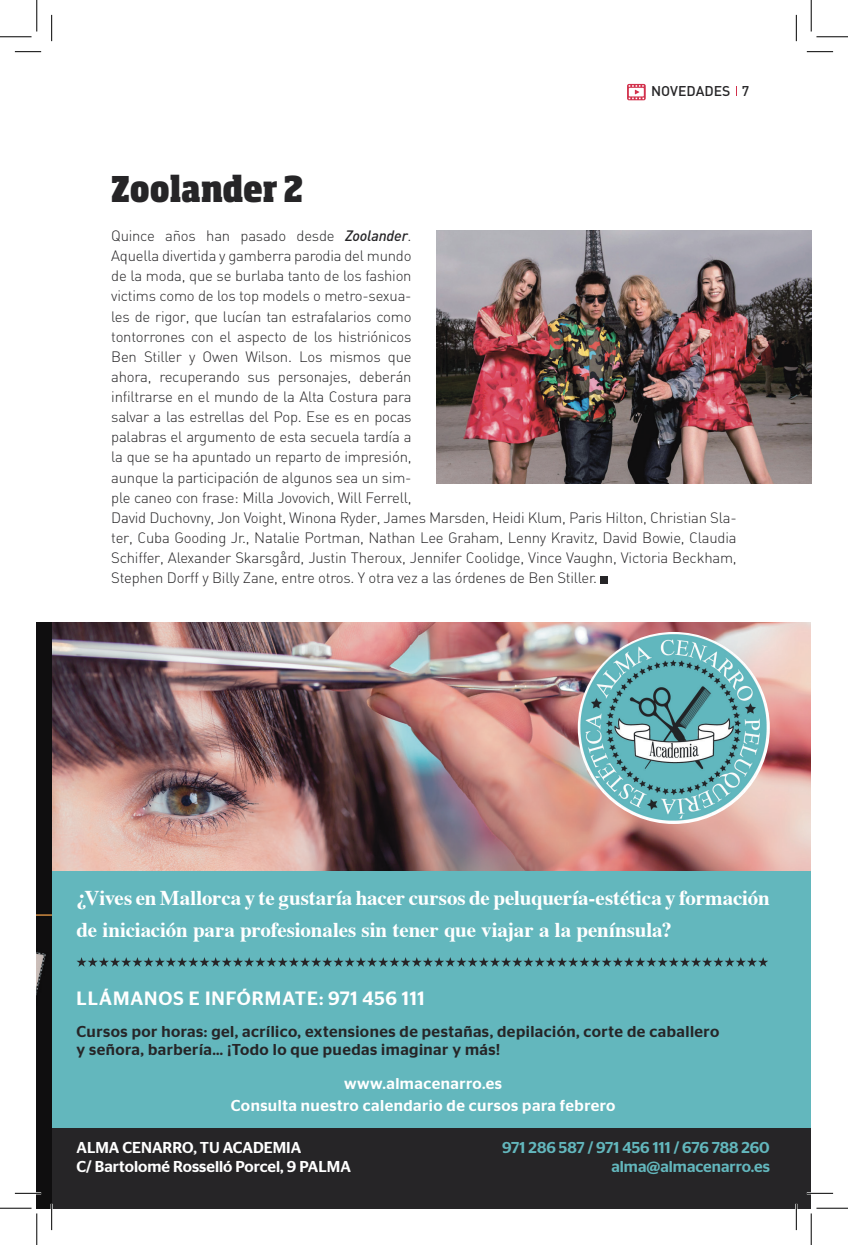
<style>
.page{position:relative;width:848px;height:1245px;background:#fff}
.page>*{position:absolute;margin:0;border:0;box-sizing:border-box;transform-origin:0 0}
.tit_general{font:800 condensed 35px "Soho Std";color:#262527}
.t1{font:700 21px/31.5px "Times";letter-spacing:-.005em;color:#fff}
.t2{font:500 19.25px "Stag Sans";letter-spacing:.05em;color:#fff}
.t3{font:500 15.75px/17.5px "Stag Sans";letter-spacing:.03em;color:#262527}
.t4{font:500 15.75px "Stag Sans";letter-spacing:.015em;color:#fff}
.t5{font:500 15.75px "Stag Sans";color:#63b7bd}
.tx_general_-_sin_gui{font:14.88px/20.1px "DIN Light Alternate";letter-spacing:-.015em;color:#262527}
.t6{font:500 14px "DIN";color:#262527}
.s1{font-family:"DIN";font-weight:500;font-style:italic}
</style>
<div class="page">
<svg style="left:627px;top:84px;width:18px;height:16px"></svg>
<div style="left:52px;top:622px;width:759px;height:585px;background:#63b7bd"></div>
<div style="left:52px;top:1127px;width:759px;height:80px;background:#262527"></div>
<img style="left:52px;top:622px;width:758px;height:248px">
<img style="left:577px;top:632px;width:192px;height:191px;border-radius:96px">
<svg style="left:76px;top:957px;width:692px;height:9px"></svg>
<div style="left:37px;top:622px;width:15px;height:585px;background:#0f0e0f"></div>
<img style="left:436px;top:230px;width:375px;height:253px">
<div style="left:600px;top:575px;width:8px;height:8px;background:#262527"></div>
<hr style="left:15px;top:1191px;width:26px;height:3px;background:#fff">
<hr style="left:806px;top:1191px;width:26px;height:3px;background:#fff">
<hr style="left:51px;top:1203px;width:2px;height:26px;background:#fff">
<hr style="left:795px;top:1203px;width:2px;height:26px;background:#fff">
<svg style="left:15px;top:51px;width:26px;height:1px"></svg>
<svg style="left:806px;top:51px;width:26px;height:1px"></svg>
<svg style="left:15px;top:1192px;width:26px;height:1px"></svg>
<svg style="left:806px;top:1192px;width:26px;height:1px"></svg>
<svg style="left:51px;top:15px;width:1px;height:26px"></svg>
<svg style="left:51px;top:1203px;width:1px;height:26px"></svg>
<svg style="left:795px;top:15px;width:1px;height:26px"></svg>
<svg style="left:795px;top:1203px;width:1px;height:26px"></svg>
<hr style="left:0;top:36px;width:32px;height:1px;background:#000">
<hr style="left:816px;top:36px;width:31px;height:1px;background:#000">
<hr style="left:0;top:1207px;width:32px;height:1px;background:#000">
<hr style="left:816px;top:1207px;width:31px;height:1px;background:#000">
<hr style="left:36px;top:0;width:1px;height:31px;background:#000">
<hr style="left:36px;top:1213px;width:1px;height:31px;background:#000">
<hr style="left:810px;top:0;width:1px;height:31px;background:#000">
<hr style="left:810px;top:1213px;width:1px;height:31px;background:#000">
<p class="tit_general" style="left:111px;top:166px;width:193px">Zoolander 2</p>
<p class="t6" style="left:651px;top:82px;width:99px">NOVEDADES 7</p>
<p class="tx_general_-_sin_gui" style="left:111px;top:225px;width:627px">Quince años han pasado desde <span class="s1">Zoolander</span>.<br>Aquella divertida y gamberra parodia del mundo<br>de la moda, que se burlaba tanto de los fashion<br>victims como de los top models o metro-sexua-<br>les de rigor, que lucían tan estrafalarios como<br>tontorrones con el aspecto de los histriónicos<br>Ben Stiller y Owen Wilson. Los mismos que<br>ahora, recuperando sus personajes, deberán<br>infiltrarse en el mundo de la Alta Costura para<br>salvar a las estrellas del Pop. Ese es en pocas<br>palabras el argumento de esta secuela tardía a<br>la que se ha apuntado un reparto de impresión,<br>aunque la participación de algunos sea un sim-<br>ple caneo con frase: Milla Jovovich, Will Ferrell,<br>David Duchovny, Jon Voight, Winona Ryder, James Marsden, Heidi Klum, Paris Hilton, Christian Sla&shy;ter, Cuba Gooding Jr., Natalie Portman, Nathan Lee Graham, Lenny Kravitz, David Bowie, Claudia Schiffer, Alexander Skarsgård, Justin Theroux, Jennifer Coolidge, Vince Vaughn, Victoria Beckham, Stephen Dorff y Billy Zane, entre otros. Y otra vez a las órdenes de Ben Stiller.</p>
<p class="t1" style="left:76px;top:880px;width:694px">¿Vives en Mallorca y te gustaría hacer cursos de peluquería-estética y formación de iniciación para profesionales sin tener que viajar a la península?</p>
<p class="t2" style="left:77px;top:986px;width:350px">LLÁMANOS E INFÓRMATE: 971 456 111</p>
<p class="t3" style="left:76px;top:1022px;width:644px">Cursos por horas: gel, acrílico, extensiones de pestañas, depilación, corte de caballero y señora, barbería… ¡Todo lo que puedas imaginar y más!</p>
<p class="t4" style="left:344px;top:1074px;width:159px">www.almacenarro.es</p>
<p class="t4" style="left:231px;top:1095px;width:386px">Consulta nuestro calendario de cursos para febrero</p>
<p class="t4" style="left:76px;top:1138px;width:226px">ALMA CENARRO, TU ACADEMIA</p>
<p class="t4" style="left:76px;top:1157px;width:276px">C/ Bartolomé Rosselló Porcel, 9 PALMA</p>
<p class="t5" style="left:502px;top:1138px;width:269px">971 286 587 / 971 456 111 / 676 788 260</p>
<p class="t5" style="left:611px;top:1157px;width:160px">alma@almacenarro.es</p>
</div>
